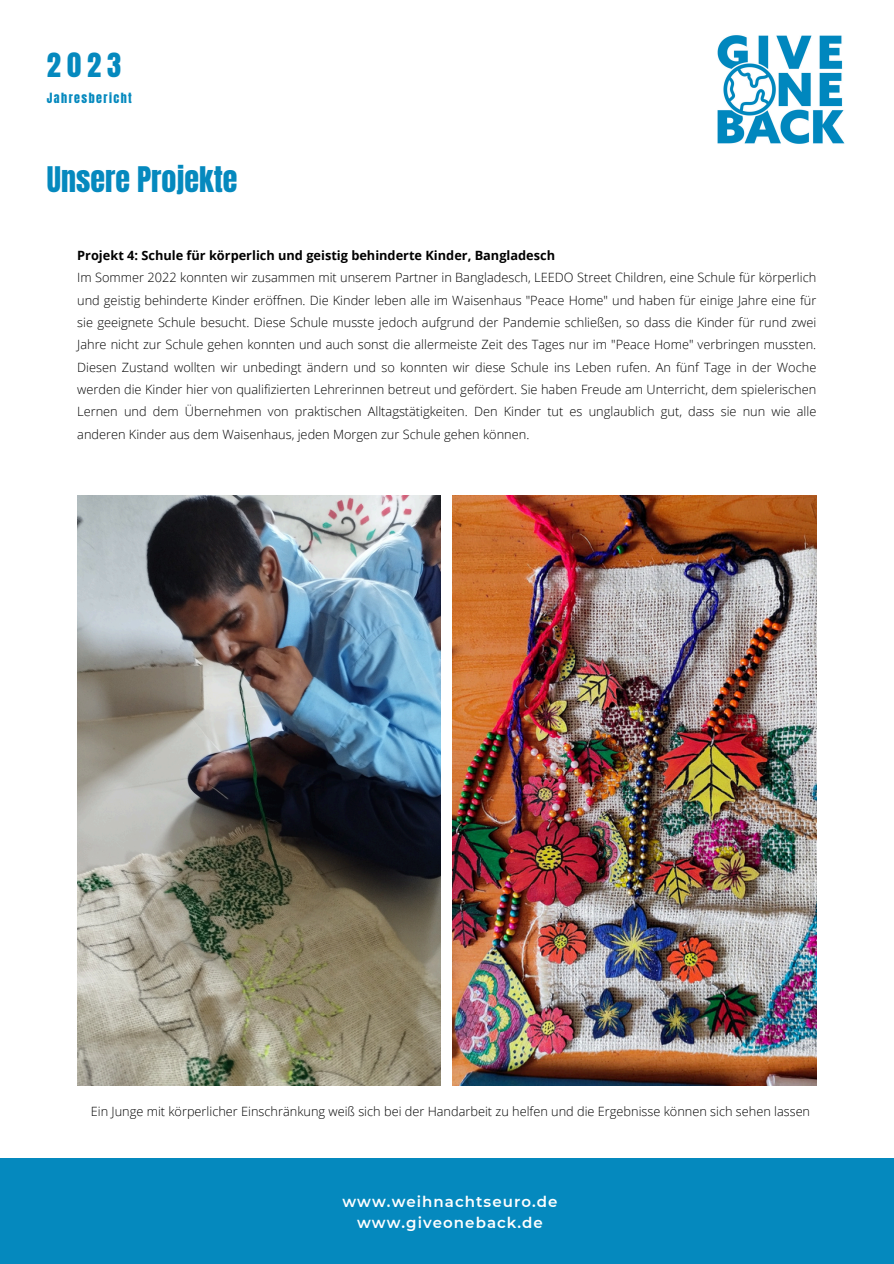
<style>
.page{position:relative;width:894px;height:1264px;background:#fff}
.page>*{position:absolute;margin:0;border:0;box-sizing:border-box;transform-origin:0 0}
.t1{font:30px "Anton";color:#0589be}
.t2{font:28.5px "Anton";color:#0589be}
.t3{font:600 15px/20.2px "Montserrat";letter-spacing:.07em;color:#fff;text-align:center}
.t4{font:300 12.75px/22.4px "Open Sans";color:#000;text-align:justify}
.t5{font:700 12.75px "Open Sans";color:#000}
.t6{font:12px "Anton";letter-spacing:.12em;color:#0589be}
</style>
<div class="page">
<img style="left:452px;top:495px;width:364px;height:590px">
<img style="left:77px;top:495px;width:364px;height:590px">
<div style="left:0;top:1157px;width:893px;height:106px;background:#0589be"></div>
<img style="left:717px;top:35px;width:128px;height:109px">
<p class="t2" style="left:47px;top:45px;width:76px">2023</p>
<h2 class="t6" style="left:47px;top:89px;width:86px">Jahresbericht</h2>
<p class="t1" style="left:47px;top:158px;width:192px">Unsere Projekte</p>
<p class="t5" style="left:77px;top:246px;width:479px">Projekt 4: Schule für körperlich und geistig behinderte Kinder, Bangladesch</p>
<p class="t4" style="left:77px;top:266px;width:740px">Im Sommer 2022 konnten wir zusammen mit unserem Partner in Bangladesch, LEEDO Street Children, eine Schule für körperlich und geistig behinderte Kinder eröffnen. Die Kinder leben alle im Waisenhaus "Peace Home" und haben für einige Jahre eine für sie geeignete Schule besucht. Diese Schule musste jedoch aufgrund der Pandemie schließen, so dass die Kinder für rund zwei Jahre nicht zur Schule gehen konnten und auch sonst die allermeiste Zeit des Tages nur im "Peace Home" verbringen mussten.<br>Diesen Zustand wollten wir unbedingt ändern und so konnten wir diese Schule ins Leben rufen. An fünf Tage in der Woche werden die Kinder hier von qualifizierten Lehrerinnen betreut und gefördert. Sie haben Freude am Unterricht, dem spielerischen Lernen und dem Übernehmen von praktischen Alltagstätigkeiten. Den Kinder tut es unglaublich gut, dass sie nun wie alle anderen Kinder aus dem Waisenhaus, jeden Morgen zur Schule gehen können.</p>
<h3 class="t4" style="left:91px;top:1100px;width:720px">Ein Junge mit körperlicher Einschränkung weiß sich bei der Handarbeit zu helfen und die Ergebnisse können sich sehen lassen</h3>
<h1 class="t3" style="left:342px;top:1191px;width:216px">www.weihnachtseuro.de www.giveoneback.de</h1>
</div>
